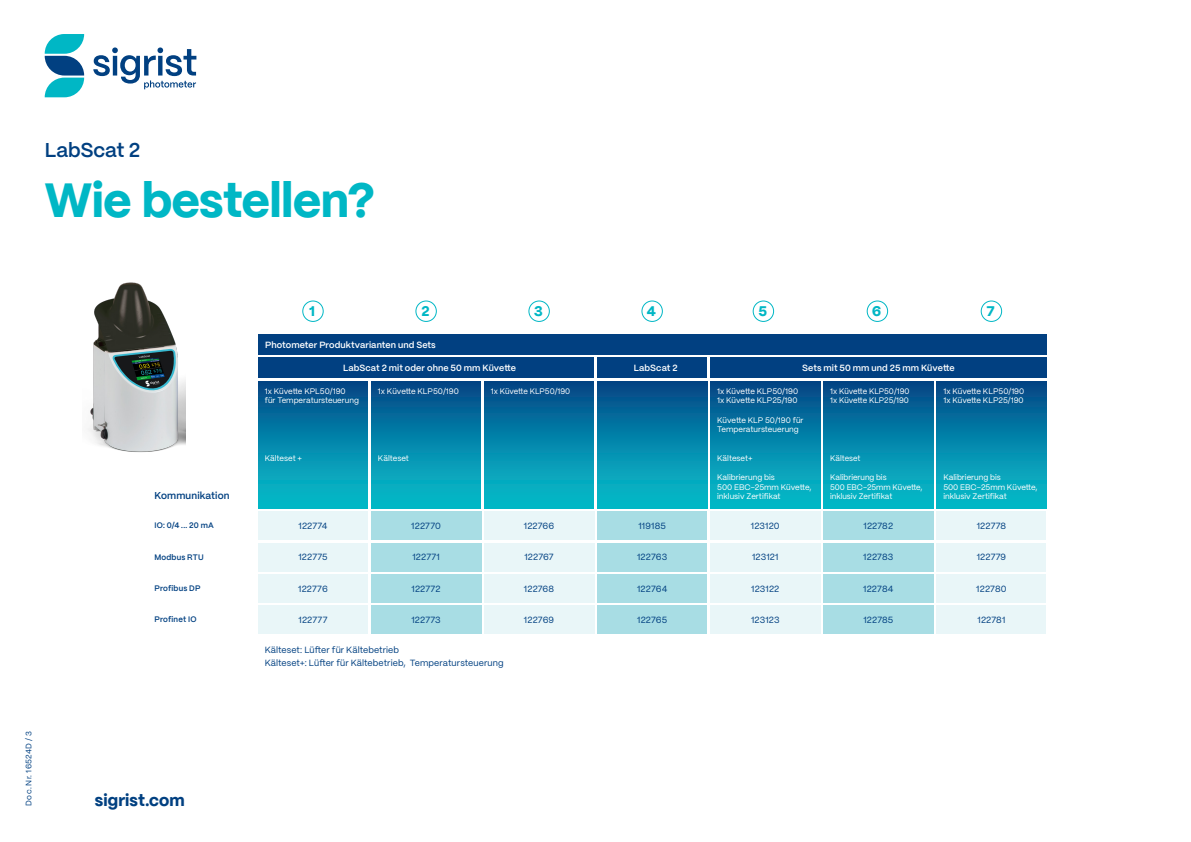
<style>
.page{position:relative;width:1191px;height:842px;background:#fff}
.page>*{position:absolute;margin:0;border:0;box-sizing:border-box;transform-origin:0 0}
.t1{font:800 48px "PP Mori";letter-spacing:-.01em;color:#00b7c5}
.t2{font:600 20px "PP Mori";letter-spacing:-.005em;color:#014081}
.t3{font:800 16.8px "PP Mori";letter-spacing:.005em;color:#014081}
.t4{font:800 14px "PP Mori";color:#00b7c5}
.t5{font:600 10px "PP Mori";letter-spacing:.015em;color:#014081}
.t6{font:9px "PP Mori";letter-spacing:.015em;color:#014081}
.t7{font:600 9px "PP Mori";letter-spacing:.01em;color:#fff}
.t8{font:8px/9.6px "PP Mori";color:#fff}
.t9{font:600 8px "PP Mori";letter-spacing:.025em;color:#014081}
.t10{font:8px "PP Mori";letter-spacing:.04em;color:#014081}
</style>
<div class="page">
<div style="left:302px;top:300px;width:22px;height:22px;border:1px solid #00b7c5;border-radius:50%"></div>
<div style="left:641px;top:300px;width:22px;height:22px;border:1px solid #00b7c5;border-radius:50%"></div>
<div style="left:980px;top:300px;width:22px;height:22px;border:1px solid #00b7c5;border-radius:50%"></div>
<div style="left:415px;top:300px;width:22px;height:22px;border:1px solid #00b7c5;border-radius:50%"></div>
<div style="left:752px;top:300px;width:22px;height:22px;border:1px solid #00b7c5;border-radius:50%"></div>
<div style="left:528px;top:300px;width:22px;height:22px;border:1px solid #00b7c5;border-radius:50%"></div>
<div style="left:866px;top:300px;width:22px;height:22px;border:1px solid #00b7c5;border-radius:50%"></div>
<div style="left:258px;top:334px;width:788px;height:21px;background:#014081"></div>
<div style="left:258px;top:358px;width:336px;height:20px;background:#014081"></div>
<div style="left:597px;top:358px;width:110px;height:20px;background:#014081"></div>
<div style="left:710px;top:358px;width:336px;height:20px;background:#014081"></div>
<div style="left:371px;top:381px;width:110px;height:128px;background:linear-gradient(to bottom,#034887,#06c2cd)"></div>
<div style="left:710px;top:381px;width:110px;height:128px;background:linear-gradient(to bottom,#034887,#06c2cd)"></div>
<div style="left:484px;top:381px;width:110px;height:128px;background:linear-gradient(to bottom,#034887,#06c2cd)"></div>
<div style="left:823px;top:381px;width:110px;height:128px;background:linear-gradient(to bottom,#034887,#06c2cd)"></div>
<div style="left:597px;top:381px;width:110px;height:128px;background:linear-gradient(to bottom,#034887,#06c2cd)"></div>
<div style="left:936px;top:381px;width:110px;height:128px;background:linear-gradient(to bottom,#034887,#06c2cd)"></div>
<div style="left:258px;top:381px;width:110px;height:128px;background:linear-gradient(to bottom,#034887,#06c2cd)"></div>
<img style="left:88px;top:282px;width:97px;height:171px">
<div style="left:710px;top:512px;width:110px;height:28px;background:#e9f6f8"></div>
<div style="left:371px;top:512px;width:110px;height:28px;background:#a8dde4"></div>
<div style="left:936px;top:512px;width:110px;height:28px;background:#e9f6f8"></div>
<div style="left:597px;top:512px;width:110px;height:28px;background:#a8dde4"></div>
<div style="left:258px;top:512px;width:110px;height:28px;background:#e9f6f8"></div>
<div style="left:823px;top:512px;width:110px;height:28px;background:#a8dde4"></div>
<div style="left:710px;top:605px;width:110px;height:29px;background:#e9f6f8"></div>
<div style="left:371px;top:605px;width:110px;height:29px;background:#a8dde4"></div>
<div style="left:936px;top:605px;width:110px;height:29px;background:#e9f6f8"></div>
<div style="left:597px;top:605px;width:110px;height:29px;background:#a8dde4"></div>
<div style="left:258px;top:605px;width:110px;height:29px;background:#e9f6f8"></div>
<div style="left:823px;top:605px;width:110px;height:29px;background:#a8dde4"></div>
<div style="left:484px;top:605px;width:110px;height:29px;background:#e9f6f8"></div>
<div style="left:710px;top:574px;width:110px;height:28px;background:#e9f6f8"></div>
<div style="left:371px;top:574px;width:110px;height:28px;background:#a8dde4"></div>
<div style="left:936px;top:574px;width:110px;height:28px;background:#e9f6f8"></div>
<div style="left:597px;top:574px;width:110px;height:28px;background:#a8dde4"></div>
<div style="left:258px;top:574px;width:110px;height:28px;background:#e9f6f8"></div>
<div style="left:823px;top:574px;width:110px;height:28px;background:#a8dde4"></div>
<div style="left:484px;top:574px;width:110px;height:28px;background:#e9f6f8"></div>
<div style="left:484px;top:512px;width:110px;height:28px;background:#e9f6f8"></div>
<div style="left:710px;top:543px;width:110px;height:28px;background:#e9f6f8"></div>
<div style="left:371px;top:543px;width:110px;height:28px;background:#a8dde4"></div>
<div style="left:936px;top:543px;width:110px;height:28px;background:#e9f6f8"></div>
<div style="left:597px;top:543px;width:110px;height:28px;background:#a8dde4"></div>
<div style="left:258px;top:543px;width:110px;height:28px;background:#e9f6f8"></div>
<div style="left:823px;top:543px;width:110px;height:28px;background:#a8dde4"></div>
<div style="left:484px;top:543px;width:110px;height:28px;background:#e9f6f8"></div>
<svg style="left:45px;top:34px;width:39px;height:63px"></svg>
<svg style="left:93px;top:47px;width:103px;height:42px"></svg>
<p class="t2" style="left:45px;top:132px;width:97px">LabScat 2</p>
<p class="t1" style="left:45px;top:158px;width:332px">Wie bestellen?</p>
<p class="t10" style="left:22px;top:806px;width:76px;rotate:-90deg">Doc. Nr. 16524D / 3</p>
<p class="t5" style="left:154px;top:487px;width:77px">Kommunikation</p>
<p class="t9" style="left:154px;top:519px;width:61px">IO: 0/4 ... 20 mA</p>
<p class="t9" style="left:154px;top:550px;width:51px">Modbus RTU</p>
<p class="t9" style="left:154px;top:581px;width:48px">Profibus DP</p>
<p class="t9" style="left:154px;top:613px;width:43px">Profinet IO</p>
<p class="t4" style="left:309px;top:299px;width:7px">1</p>
<p class="t4" style="left:421px;top:299px;width:10px">2</p>
<p class="t4" style="left:534px;top:299px;width:10px">3</p>
<p class="t4" style="left:647px;top:299px;width:11px">4</p>
<p class="t4" style="left:758px;top:299px;width:10px">5</p>
<p class="t4" style="left:872px;top:299px;width:10px">6</p>
<p class="t4" style="left:987px;top:299px;width:9px">7</p>
<p class="t7" style="left:265px;top:337px;width:172px">Photometer Produktvarianten und Sets</p>
<p class="t7" style="left:343px;top:360px;width:174px">LabScat 2 mit oder ohne 50 mm Küvette</p>
<p class="t7" style="left:634px;top:360px;width:45px">LabScat 2</p>
<p class="t7" style="left:802px;top:360px;width:154px">Sets mit 50 mm und 25 mm Küvette</p>
<p class="t8" style="left:265px;top:386px;width:96px">1x Küvette KPL50/190<br>für Temperatursteuerung</p>
<p class="t8" style="left:378px;top:386px;width:82px">1x Küvette KLP50/190</p>
<p class="t8" style="left:491px;top:386px;width:81px">1x Küvette KLP50/190</p>
<p class="t8" style="left:830px;top:386px;width:81px">1x Küvette KLP50/190<br>1x Küvette KLP25/190</p>
<p class="t8" style="left:717px;top:386px;width:82px">1x Küvette KLP50/190<br>1x Küvette KLP25/190</p>
<p class="t8" style="left:717px;top:414px;width:88px">Küvette KLP 50/190 für<br>Temperatursteuerung</p>
<p class="t8" style="left:717px;top:453px;width:37px">Kälteset+</p>
<p class="t8" style="left:717px;top:472px;width:96px">Kalibrierung bis<br>500 EBC-25mm Küvette, inklusiv Zertifikat</p>
<p class="t8" style="left:943px;top:386px;width:82px">1x Küvette KLP50/190<br>1x Küvette KLP25/190</p>
<p class="t8" style="left:265px;top:453px;width:39px">Kälteset +</p>
<p class="t8" style="left:378px;top:453px;width:32px">Kälteset</p>
<p class="t8" style="left:830px;top:453px;width:32px">Kälteset</p>
<p class="t8" style="left:830px;top:472px;width:94px">Kalibrierung bis<br>500 EBC-25mm Küvette, inklusiv Zertifikat</p>
<p class="t8" style="left:943px;top:472px;width:96px">Kalibrierung bis<br>500 EBC-25mm Küvette, inklusiv Zertifikat</p>
<p class="t6" style="left:298px;top:518px;width:30px">122774</p>
<p class="t6" style="left:411px;top:518px;width:31px">122770</p>
<p class="t6" style="left:638px;top:518px;width:29px">119185</p>
<p class="t6" style="left:751px;top:518px;width:30px">123120</p>
<p class="t6" style="left:863px;top:518px;width:31px">122782</p>
<p class="t6" style="left:976px;top:518px;width:31px">122778</p>
<p class="t6" style="left:524px;top:518px;width:32px">122766</p>
<p class="t6" style="left:298px;top:550px;width:31px">122775</p>
<p class="t6" style="left:412px;top:550px;width:29px">122771</p>
<p class="t6" style="left:524px;top:550px;width:31px">122767</p>
<p class="t6" style="left:637px;top:550px;width:32px">122763</p>
<p class="t6" style="left:752px;top:550px;width:28px">123121</p>
<p class="t6" style="left:863px;top:550px;width:32px">122783</p>
<p class="t6" style="left:976px;top:550px;width:31px">122779</p>
<p class="t6" style="left:298px;top:581px;width:31px">122776</p>
<p class="t6" style="left:411px;top:581px;width:30px">122772</p>
<p class="t6" style="left:524px;top:581px;width:32px">122768</p>
<p class="t6" style="left:637px;top:581px;width:32px">122764</p>
<p class="t6" style="left:751px;top:581px;width:30px">123122</p>
<p class="t6" style="left:863px;top:581px;width:32px">122784</p>
<p class="t6" style="left:976px;top:581px;width:32px">122780</p>
<p class="t6" style="left:298px;top:612px;width:30px">122777</p>
<p class="t6" style="left:411px;top:612px;width:31px">122773</p>
<p class="t6" style="left:524px;top:612px;width:32px">122769</p>
<p class="t6" style="left:637px;top:612px;width:31px">122765</p>
<p class="t6" style="left:751px;top:612px;width:30px">123123</p>
<p class="t6" style="left:863px;top:612px;width:31px">122785</p>
<p class="t6" style="left:977px;top:612px;width:29px">122781</p>
<p class="t6" style="left:265px;top:642px;width:136px">Kälteset: Lüfter für Kältebetrieb</p>
<p class="t6" style="left:265px;top:655px;width:240px">Kälteset+: Lüfter für Kältebetrieb, Temperatursteuerung</p>
<p class="t3" style="left:95px;top:785px;width:91px">sigrist.com</p>
</div>
